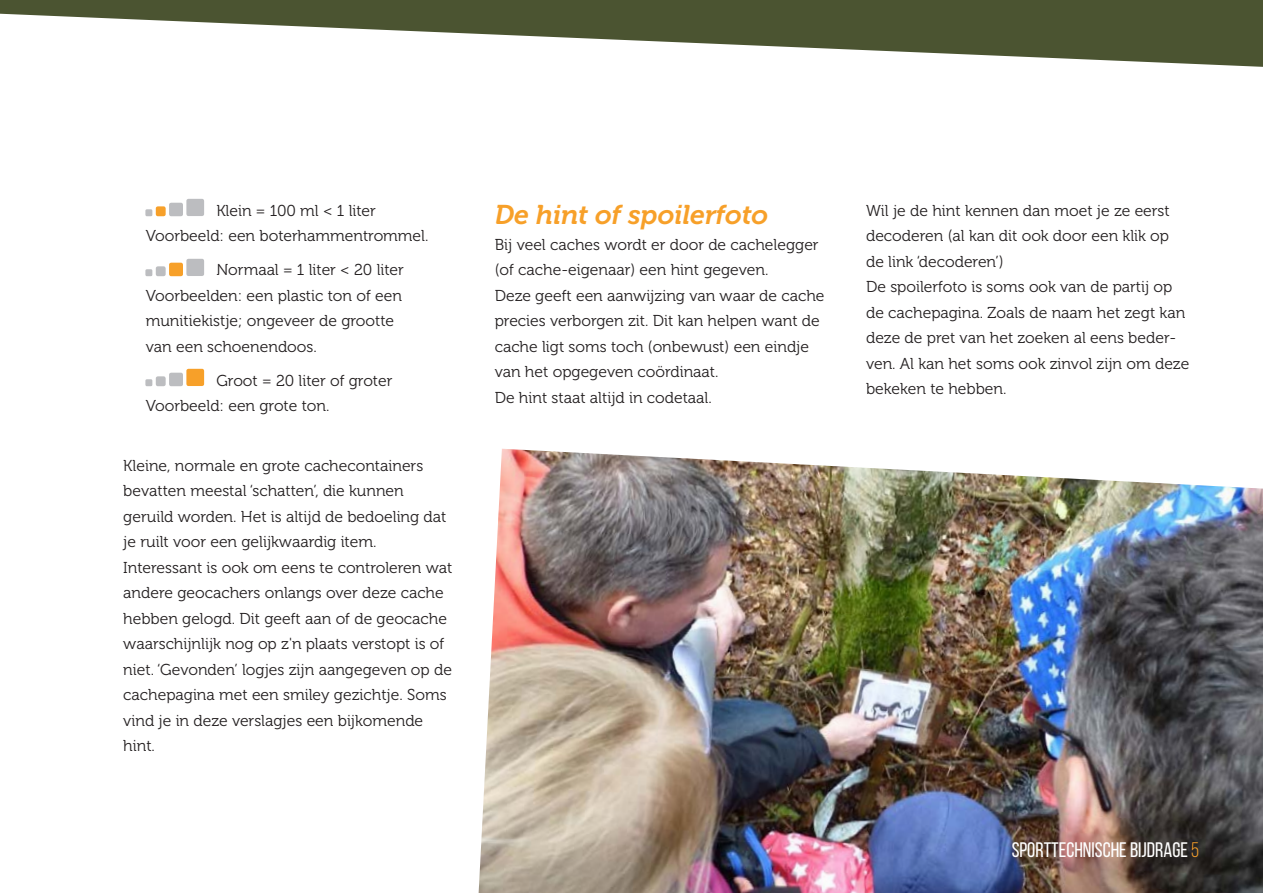
<style>
.page{position:relative;width:1263px;height:893px;background:#fff}
.page>*{position:absolute;margin:0;border:0;box-sizing:border-box;transform-origin:0 0}
.t1{font:italic 27px "Museo 700";color:#f7a029}
.t2{font:21px "Bebas Neue";color:#fff}
.t3{font:15.75px/25.5px "Museo 300";color:#231f20}
.s1{color:#f8a02b}
</style>
<div class="page">
<img style="left:479px;top:449px;width:784px;height:444px">
<svg style="left:0;top:0;width:1263px;height:67px;fill:#4b5431"></svg>
<div style="left:145px;top:209px;width:7px;height:7px;background:#bcbdc0;border-radius:2px"></div>
<div style="left:156px;top:206px;width:10px;height:10px;background:#f7a029;border-radius:2px"></div>
<div style="left:169px;top:203px;width:14px;height:13px;background:#bcbdc0;border-radius:2px"></div>
<div style="left:186px;top:199px;width:18px;height:17px;background:#bcbdc0;border-radius:2px"></div>
<div style="left:145px;top:269px;width:7px;height:7px;background:#bcbdc0;border-radius:2px"></div>
<div style="left:156px;top:266px;width:10px;height:10px;background:#bcbdc0;border-radius:2px"></div>
<div style="left:169px;top:263px;width:14px;height:13px;background:#f7a029;border-radius:2px"></div>
<div style="left:186px;top:259px;width:18px;height:17px;background:#bcbdc0;border-radius:2px"></div>
<div style="left:145px;top:379px;width:7px;height:7px;background:#bcbdc0;border-radius:2px"></div>
<div style="left:156px;top:376px;width:10px;height:10px;background:#bcbdc0;border-radius:2px"></div>
<div style="left:169px;top:373px;width:14px;height:13px;background:#bcbdc0;border-radius:2px"></div>
<div style="left:186px;top:369px;width:18px;height:17px;background:#f7a029;border-radius:2px"></div>
<p class="t3" style="left:146px;top:198px;width:284px;text-indent:70px">Klein = 100 ml &lt; 1 liter<br>Voorbeeld: een boterhammentrommel.</p>
<p class="t3" style="left:146px;top:258px;width:260px;text-indent:70px">Normaal = 1 liter &lt; 20 liter<br>Voorbeelden: een plastic ton of een munitiekistje; ongeveer de grootte van een schoenendoos.</p>
<p class="t3" style="left:146px;top:368px;width:248px;text-indent:70px">Groot = 20 liter of groter<br>Voorbeeld: een grote ton.</p>
<p class="t3" style="left:123px;top:453px;width:331px">Kleine, normale en grote cachecontainers bevatten meestal ‘schatten’, die kunnen geruild worden. Het is altijd de bedoeling dat je ruilt voor een gelijkwaardig item.<br>Interessant is ook om eens te controleren wat andere geocachers onlangs over deze cache hebben gelogd. Dit geeft aan of de geocache waarschijnlijk nog op z'n plaats verstopt is of niet. ‘Gevonden’ logjes zijn aangegeven op de cachepagina met een smiley gezichtje. Soms vind je in deze verslagjes een bijkomende hint.</p>
<h1 class="t1" style="left:495px;top:200px;width:275px">De hint of spoilerfoto</h1>
<p class="t3" style="left:495px;top:232px;width:331px">Bij veel caches wordt er door de cachelegger (of cache-eigenaar) een hint gegeven.<br>Deze geeft een aanwijzing van waar de cache precies verborgen zit. Dit kan helpen want de cache ligt soms toch (onbewust) een eindje van het opgegeven coördinaat.<br>De hint staat altijd in codetaal.</p>
<p class="t3" style="left:866px;top:198px;width:325px">Wil je de hint kennen dan moet je ze eerst decoderen (al kan dit ook door een klik op de link ‘decoderen’)<br>De spoilerfoto is soms ook van de partij op de cachepagina. Zoals de naam het zegt kan deze de pret van het zoeken al eens beder&shy;ven. Al kan het soms ook zinvol zijn om deze bekeken te hebben.</p>
<h2 class="t2" style="left:1012px;top:838px;width:189px">SPORTTECHNISCHE BIJDRAGE <span class="s1">5</span></h2>
</div>
